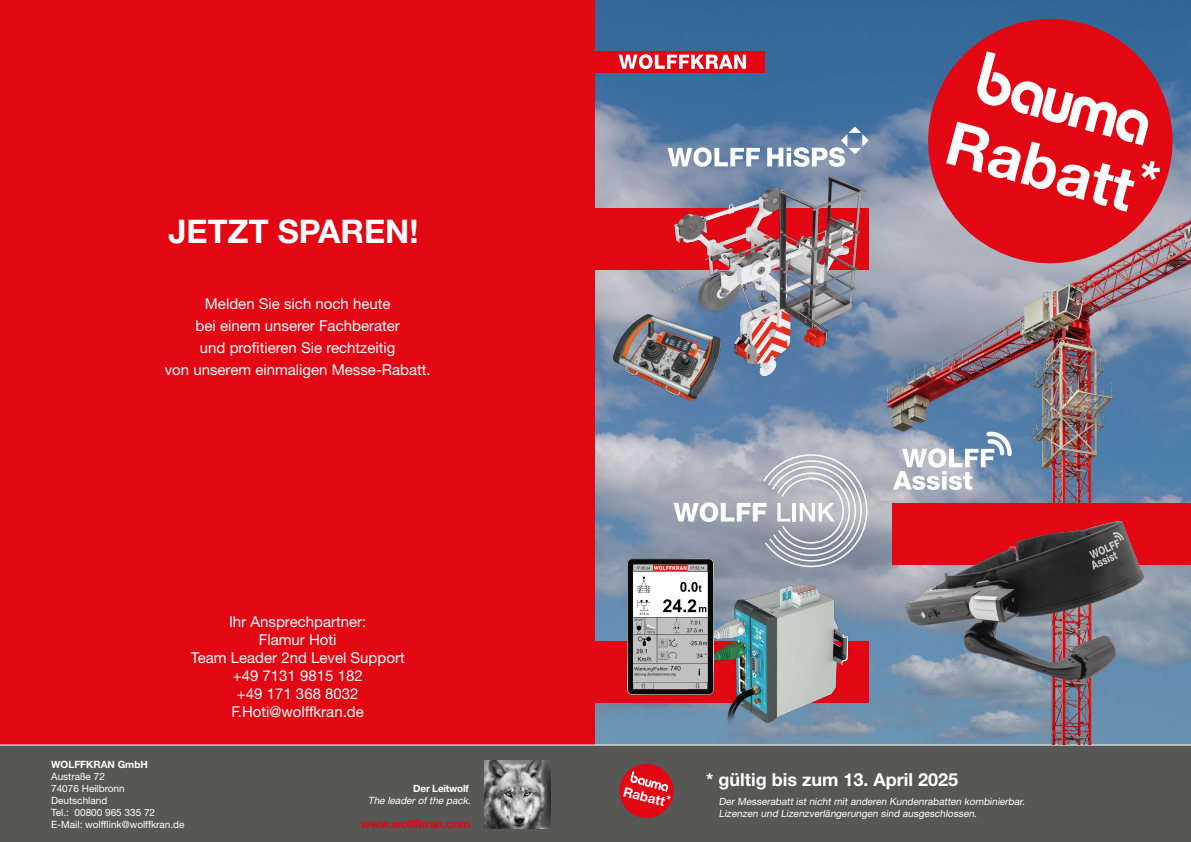
<style>
.page{position:relative;width:1191px;height:842px;background:#fff}
.page>*{position:absolute;margin:0;border:0;box-sizing:border-box;transform-origin:0 0}
.t1{font:700 60.2px "Helvetica Neue LT Std";color:#fff}
.t2{font:700 55.8px "Helvetica Neue LT Std";color:#fff}
.t3{font:700 32.6px "Helvetica Neue LT Std";color:#fff}
.t4{font:700 18px "Helvetica Neue LT Std";color:#fff}
.t5{font:15px/18px "Helvetica Neue LT Std";color:#fff;text-align:center}
.t6{font:700 13.3px "Helvetica Neue LT Std";color:#fff}
.t7{font:700 12px "Helvetica Neue LT Std";letter-spacing:-.02em;color:#e30613}
.t8{font:10px/12px "Helvetica Neue LT Std";color:#fff}
.t9{font:italic 10px "Helvetica Neue LT Std";color:#fff}
.t10{font:700 10px "Helvetica Neue LT Std";color:#fff}
.t11{font:700 10px "Helvetica Neue LT Std";letter-spacing:-.02em;color:#fff}
</style>
<div class="page">
<div style="left:0;top:0;width:595px;height:842px;background:#e30613"></div>
<img style="left:595px;top:0;width:596px;height:744px">
<div style="left:595px;top:51px;width:170px;height:21px;background:#e30613"></div>
<svg style="left:618px;top:54px;width:128px;height:15px"></svg>
<div style="left:0;top:744px;width:1191px;height:98px;background:#575756"></div>
<img style="left:484px;top:761px;width:66px;height:67px">
<div style="left:595px;top:208px;width:274px;height:62px;background:#e30613"></div>
<img style="left:646px;top:158px;width:216px;height:225px">
<svg style="left:667px;top:147px;width:93px;height:20px"></svg>
<svg style="left:767px;top:127px;width:95px;height:40px"></svg>
<img style="left:613px;top:315px;width:107px;height:85px">
<img style="left:862px;top:127px;width:329px;height:617px">
<div style="left:892px;top:503px;width:299px;height:61px;background:#e30613"></div>
<svg style="left:893px;top:432px;width:118px;height:58px"></svg>
<img style="left:889px;top:503px;width:282px;height:194px">
<div style="left:592px;top:641px;width:277px;height:61px;background:#e30613"></div>
<svg style="left:673px;top:454px;width:194px;height:113px;background:#adb2bd"></svg>
<svg style="left:616px;top:761px;width:60px;height:60px;background:#b12f36"></svg>
<svg style="left:914px;top:6px;width:271px;height:271px;background:#ad4156"></svg>
<svg style="left:975px;top:51px;width:174px;height:94px"></svg>
<img style="left:706px;top:578px;width:161px;height:151px">
<img style="left:619px;top:553px;width:101px;height:148px">
<h3 class="t3" style="left:168px;top:212px;width:251px">JETZT SPAREN!</h3>
<p class="t5" style="left:165px;top:292px;width:267px;line-height:22px">Melden Sie sich noch heute<br>bei einem unserer Fachberater<br>und profitieren Sie rechtzeitig<br>von unserem einmaligen Messe-Rabatt.</p>
<p class="t5" style="left:191px;top:613px;width:215px">Ihr Ansprechpartner:<br>Flamur Hoti<br>Team Leader 2nd Level Support +49 7131 9815 182<br>+49 171 368 8032<br>F.Hoti@wolffkran.de</p>
<p class="t10" style="left:51px;top:758px;width:98px">WOLFFKRAN GmbH</p>
<p class="t8" style="left:51px;top:770px;width:135px">Austraße 72<br>74076 Heilbronn<br>Deutschland<br>Tel.: 00800 965 335 72<br>E-Mail: wolfflink@wolffkran.de</p>
<p class="t11" style="left:413px;top:782px;width:57px">Der Leitwolf</p>
<p class="t9" style="left:368px;top:794px;width:107px">The leaderofthe pack.</p>
<p class="t7" style="left:360px;top:816px;width:112px">www.wolffkran.com</p>
<h1 class="t1" style="left:957px;top:105px;width:216px;rotate:15deg">Rabatt<sup>*</sup></h1>
<h2 class="t2" style="left:1113px;top:167px;width:24px">*</h2>
<p class="t6" style="left:626px;top:783px;width:49px;rotate:15deg">Rabatt<sup>*</sup></p>
<p class="t4" style="left:706px;top:768px;width:253px">* gültig bis zum 13. April 2025</p>
<p class="t8" style="left:719px;top:795px;width:309px">Der Messerabatt ist nicht mit anderen Kundenrabatten kombinierbar.<br>Lizenzen und Lizenzverlängerungen sind ausgeschlossen.</p>
</div>
